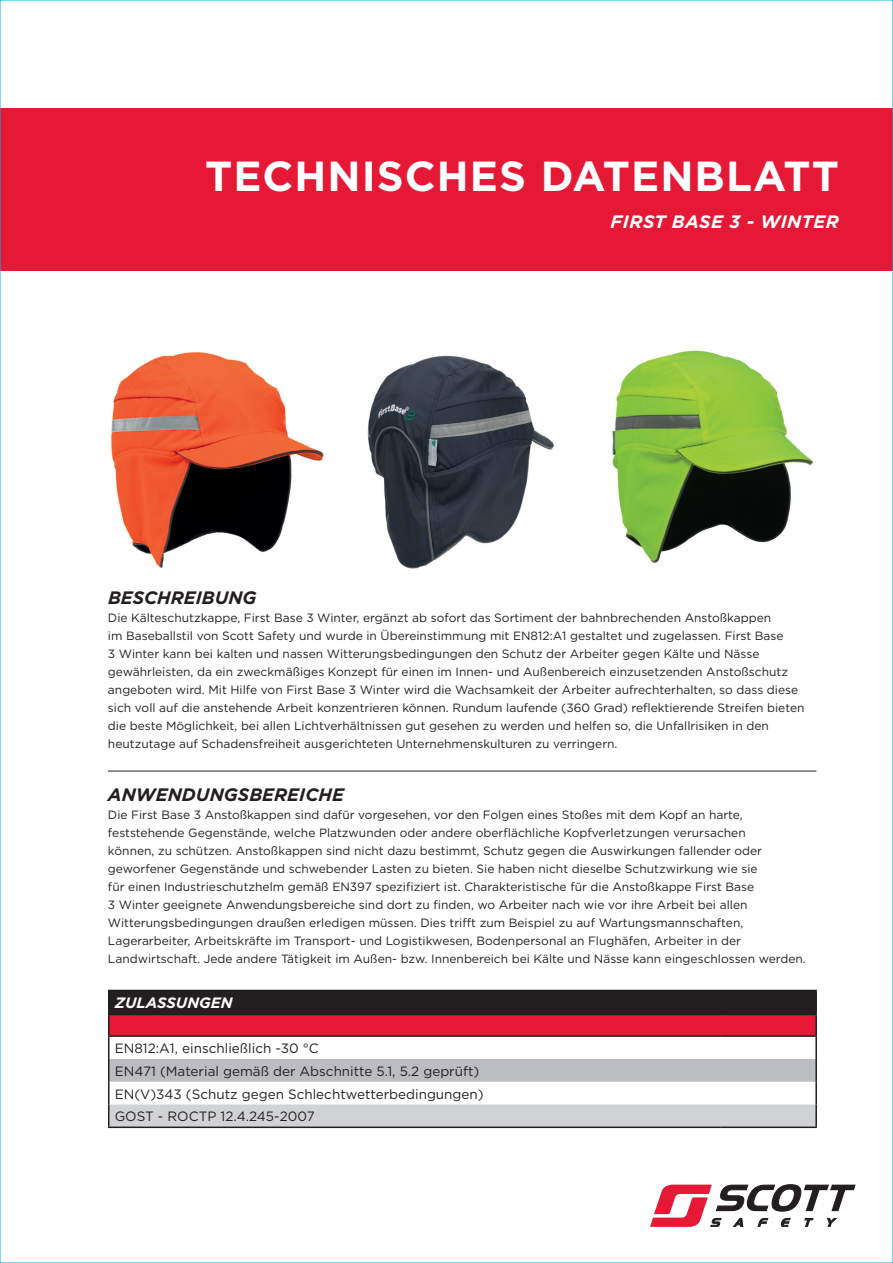
<style>
.page{position:relative;width:893px;height:1263px;background:#fff}
.page>*{position:absolute;margin:0;border:0;box-sizing:border-box;transform-origin:0 0}
.t1{font:700 42px "Gotham";letter-spacing:.025em;color:#fff}
.t2{font:italic 700 18px "Gotham";color:#231f20}
.t3{font:italic 700 18px "Gotham";letter-spacing:.025em;color:#fff}
.t4{font:italic 700 15px "Gotham";color:#fff}
.t5{font:13.5px/22.8px "Gotham";color:#231f20}
.t6{font:12px/18px "Gotham";color:#231f20}
</style>
<div class="page">
<div style="left:0;top:108px;width:893px;height:163px;background:#e51836"></div>
<hr style="left:108px;top:771px;width:708px;height:1px;background:#231f20">
<svg style="left:650px;top:1184px;width:206px;height:43px"></svg>
<hr style="left:721px;top:1014px;width:96px;height:1px;background:#231f20">
<hr style="left:815px;top:991px;width:2px;height:23px;background:#231f20">
<hr style="left:815px;top:1037px;width:2px;height:22px;background:#231f20">
<hr style="left:815px;top:1059px;width:2px;height:23px;background:#231f20">
<hr style="left:815px;top:1082px;width:2px;height:22px;background:#231f20">
<hr style="left:815px;top:1104px;width:2px;height:22px;background:#231f20">
<hr style="left:108px;top:990px;width:613px;height:1px;background:#231f20">
<hr style="left:721px;top:990px;width:96px;height:1px;background:#231f20">
<svg style="left:108px;top:991px;width:708px;height:135px"></svg>
<hr style="left:815px;top:1015px;width:2px;height:20px;background:#231f20">
<hr style="left:108px;top:1035px;width:613px;height:2px;background:#231f20">
<hr style="left:721px;top:1035px;width:96px;height:2px;background:#231f20">
<hr style="left:108px;top:1126px;width:613px;height:2px;background:#231f20">
<hr style="left:721px;top:1126px;width:96px;height:2px;background:#231f20">
<img style="left:367px;top:355px;width:187px;height:213px">
<img style="left:111px;top:352px;width:213px;height:216px">
<img style="left:612px;top:350px;width:201px;height:213px">
<h1 class="t1" style="left:205px;top:150px;width:635px">TECHNISCHES DATENBLATT</h1>
<h2 class="t3" style="left:610px;top:211px;width:230px">FIRST BASE 3 - WINTER</h2>
<h2 class="t2" style="left:108px;top:587px;width:14px">BES</h2>
<h2 class="t2" style="left:144px;top:587px;width:39px">CHREIB</h2>
<h2 class="t2" style="left:215px;top:587px;width:43px">UNG</h2>
<p class="t6" style="left:108px;top:609px;width:698px">Die Kälteschutzkappe, First Base 3 Winter, ergänzt ab sofort das Sortiment der bahnbrechenden Anstoßkappen<br>im Baseballstil von Scott Safety und wurde in Übereinstimmung mit EN812:A1 gestaltet und zugelassen. First Base<br>3 Winter kann bei kalten und nassen Witterungsbedingungen den Schutz der Arbeiter gegen Kälte und Nässe gewährleisten, da ein zweckmäßiges Konzept für einen im Innen- und Außenbereich einzusetzenden Anstoßschutz angeboten wird. Mit Hilfe von First Base 3 Winter wird die Wachsamkeit der Arbeiter aufrechterhalten, so dass diese sich voll auf die anstehende Arbeit konzentrieren können. Rundum laufende (360 Grad) reflektierende Streifen bieten die beste Möglichkeit, bei allen Lichtverhältnissen gut gesehen zu werden und helfen so, die Unfallrisiken in den heutzutage auf Schadensfreiheit ausgerichteten Unternehmenskulturen zu verringern.</p>
<h2 class="t2" style="left:108px;top:784px;width:17px">ANWEN</h2>
<h2 class="t2" style="left:182px;top:784px;width:69px">DUNGSBEREI</h2>
<h2 class="t2" style="left:305px;top:784px;width:40px">CHE</h2>
<p class="t6" style="left:108px;top:806px;width:699px">Die First Base 3 Anstoßkappen sind dafür vorgesehen, vor den Folgen eines Stoßes mit dem Kopf an harte, feststehende Gegenstände, welche Platzwunden oder andere oberflächliche Kopfverletzungen verursachen<br>können, zu schützen. Anstoßkappen sind nicht dazu bestimmt, Schutz gegen die Auswirkungen fallender oder geworfener Gegenstände und schwebender Lasten zu bieten. Sie haben nicht dieselbe Schutzwirkung wie sie<br>für einen Industrieschutzhelm gemäß EN397 spezifiziert ist. Charakteristische für die Anstoßkappe First Base<br>3 Winter geeignete Anwendungsbereiche sind dort zu finden, wo Arbeiter nach wie vor ihre Arbeit bei allen Witterungsbedingungen draußen erledigen müssen. Dies trifft zum Beispiel zu auf Wartungsmannschaften, Lagerarbeiter, Arbeitskräfte im Transport- und Logistikwesen, Bodenpersonal an Flughäfen, Arbeiter in der Landwirtschaft. Jede andere Tätigkeit im Außen- bzw. Innenbereich bei Kälte und Nässe kann eingeschlossen werden.</p>
<p class="t4" style="left:115px;top:994px;width:43px">ZULASS</p>
<p class="t4" style="left:176px;top:994px;width:47px">UNGEN</p>
<p class="t5" style="left:115px;top:1037px;width:370px">EN812:A1, einschließlich -30 °C<br>EN471 (Material gemäß der Abschnitte 5.1, 5.2 geprüft)<br>EN(V)343 (Schutz gegen Schlechtwetterbedingungen)<br>GOST - ROCTP 12.4.245-2007</p>
</div>
